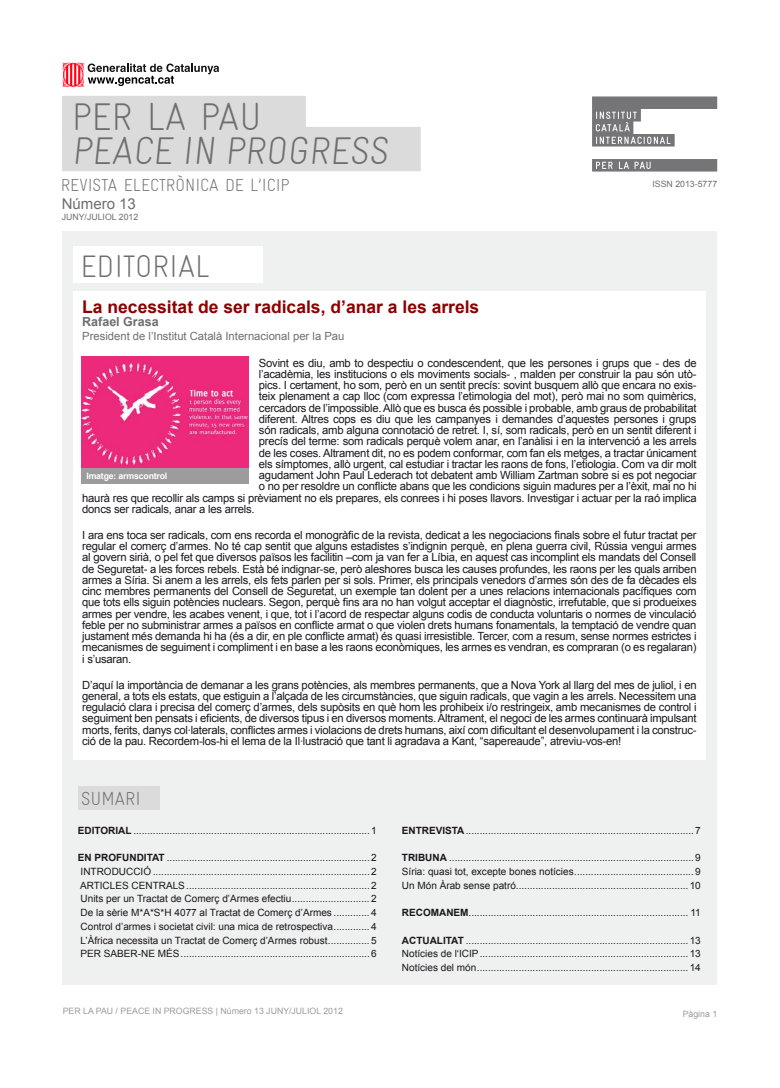
<style>
.page{position:relative;width:780px;height:1088px;background:#fff}
.page>*{position:absolute;margin:0;border:0;box-sizing:border-box;transform-origin:0 0}
.t1{font:300 38.75px/33.8px "Gravur Condensed";color:#6e6e70}
.t2{font:300 31.25px "Gravur Condensed";color:#6e6e70}
.t3{font:300 18.75px "Gravur Condensed";color:#6e6e70}
.t4{font:700 17.5px "Arial";color:#8c0100}
.t5{font:300 17.5px "Gravur Condensed";color:#6e6e70}
.t6{font:15px "Arial";color:#6e6e70}
.t7{font:700 12.5px "Arial";color:#6e6e70}
.t8{font:11.25px/11.2px "Arial";letter-spacing:-.02em;color:#1a171c;text-align:justify}
.t9{font:11.25px "Arial";color:#6e6e70}
.t10{font:10px/13.8px "Arial";color:#1a171c;text-align:justify}
.t11{font:8.75px "Arial";color:#9c9c9e}
.t12{font:8.75px "Arial";color:#6e6e70}
.t13{font:700 8.75px "Arial";letter-spacing:-.02em;color:#fff}
.s1{font-weight:700}
</style>
<div class="page">
<div style="left:62px;top:96px;width:244px;height:39px;background:#dbdbdb"></div>
<div style="left:62px;top:127px;width:358px;height:44px;background:#dbdbdb"></div>
<svg style="left:592px;top:96px;width:125px;height:76px"></svg>
<div style="left:63px;top:231px;width:654px;height:754px;background:#eff0f0"></div>
<svg style="left:63px;top:63px;width:156px;height:24px"></svg>
<div style="left:73px;top:292px;width:632px;height:468px;background:#fff"></div>
<div style="left:73px;top:247px;width:189px;height:36px;background:#fff"></div>
<div style="left:81px;top:357px;width:167px;height:126px;background:#9c9c9e"></div>
<img style="left:81px;top:357px;width:167px;height:110px">
<div style="left:78px;top:786px;width:81px;height:23px;background:#dbdbdb"></div>
<h1 class="t1" style="left:72px;top:100px;width:322px">PER LA PAU<br>PEACE IN PROGRESS</h1>
<h3 class="t5" style="left:61px;top:175px;width:230px">REVISTA ELECTRÒNICA DE L’ICIP</h3>
<p class="t12" style="left:652px;top:178px;width:66px">ISSN 2013-5777</p>
<h3 class="t6" style="left:62px;top:194px;width:76px">Número 13</h3>
<p class="t12" style="left:62px;top:211px;width:78px">JUNY/JULIOL 2012</p>
<h2 class="t2" style="left:80px;top:248px;width:131px">EDITORIAL</h2>
<h3 class="t4" style="left:82px;top:295px;width:398px">La necessitat de ser radicals, d’anar a les arrels</h3>
<p class="t7" style="left:82px;top:314px;width:78px">Rafael Grasa</p>
<p class="t9" style="left:82px;top:329px;width:264px">President de l’Institut Català Internacional per la Pau</p>
<p class="t8" style="left:259px;top:357px;width:439px">Sovint es diu, amb to despectiu o condescendent, que les persones i grups que - des de</p>
<p class="t8" style="left:259px;top:368px;width:439px">l’acadèmia, les institucions o els moviments socials- , malden per construir la pau són utò-</p>
<p class="t8" style="left:259px;top:380px;width:439px">pics. I certament, ho som, però en un sentit precís: sovint busquem allò que encara no exis-</p>
<p class="t8" style="left:259px;top:391px;width:439px">teix plenament a cap lloc (com expressa l’etimologia del mot), però mai no som quimèrics,</p>
<p class="t8" style="left:259px;top:402px;width:439px">cercadors de l’impossible. Allò que es busca és possible i probable, amb graus de probabilitat</p>
<p class="t8" style="left:259px;top:413px;width:439px">diferent. Altres cops es diu que les campanyes i demandes d’aquestes persones i grups</p>
<p class="t8" style="left:259px;top:425px;width:439px">són radicals, amb alguna connotació de retret. I, sí, som radicals, però en un sentit diferent i</p>
<p class="t8" style="left:259px;top:436px;width:439px">precís del terme: som radicals perquè volem anar, en l’anàlisi i en la intervenció a les arrels</p>
<p class="t8" style="left:259px;top:447px;width:439px">de les coses. Altrament dit, no es podem conformar, com fan els metges, a tractar únicament</p>
<p class="t8" style="left:259px;top:458px;width:439px">els símptomes, allò urgent, cal estudiar i tractar les raons de fons, l’etiologia. Com va dir molt</p>
<p class="t8" style="left:259px;top:470px;width:439px">agudament John Paul Lederach tot debatent amb William Zartman sobre si es pot negociar</p>
<p class="t8" style="left:259px;top:481px;width:439px">o no per resoldre un conflicte abans que les condicions siguin madures per a l’èxit, mai no hi</p>
<p class="t8" style="left:82px;top:492px;width:616px">haurà res que recollir als camps si prèviament no els prepares, els conrees i hi poses llavors. Investigar i actuar per la raó implica</p>
<p class="t8" style="left:82px;top:503px;width:174px">doncs ser radicals, anar a les arrels.</p>
<p class="t8" style="left:82px;top:529px;width:616px">I ara ens toca ser radicals, com ens recorda el monogràfic de la revista, dedicat a les negociacions finals sobre el futur tractat per regular el comerç d’armes. No té cap sentit que alguns estadistes s’indignin perquè, en plena guerra civil, Rússia vengui armes al govern sirià, o pel fet que diversos països les facilitin –com ja van fer a Líbia, en aquest cas incomplint els mandats del Consell de Seguretat- a les forces rebels. Està bé indignar-se, però aleshores busca les causes profundes, les raons per les quals arriben armes a Síria. Si anem a les arrels, els fets parlen per si sols. Primer, els principals venedors d’armes són des de fa dècades els cinc membres permanents del Consell de Seguretat, un exemple tan dolent per a unes relacions internacionals pacífiques com que tots ells siguin potències nuclears. Segon, perquè fins ara no han volgut acceptar el diagnòstic, irrefutable, que si produeixes armes per vendre, les acabes venent, i que, tot i l’acord de respectar alguns codis de conducta voluntaris o normes de vinculació feble per no subministrar armes a països en conflicte armat o que violen drets humans fonamentals, la temptació de vendre quan justament més demanda hi ha (és a dir, en ple conflicte armat) és quasi irresistible. Tercer, com a resum, sense normes estrictes i mecanismes de seguiment i compliment i en base a les raons econòmiques, les armes es vendran, es compraran (o es regalaran) i s’usaran.</p>
<p class="t8" style="left:82px;top:679px;width:616px">D’aquí la importància de demanar a les grans potències, als membres permanents, que a Nova York al llarg del mes de juliol, i en general, a tots els estats, que estiguin a l’alçada de les circumstàncies, que siguin radicals, que vagin a les arrels. Necessitem una regulació clara i precisa del comerç d’armes, dels supòsits en què hom les prohibeix i/o restringeix, amb mecanismes de control i seguiment ben pensats i eficients, de diversos tipus i en diversos moments. Altrament, el negoci de les armes continuarà impulsant morts, ferits, danys col·laterals, conflictes armes i violacions de drets humans, així com dificultant el desenvolupament i la construc&shy;ció de la pau. Recordem-los-hi el lema de la Il·lustració que tant li agradava a Kant, “sapereaude”, atreviu-vos-en!</p>
<p class="t13" style="left:86px;top:470px;width:82px">Imatge: armscontrol</p>
<h3 class="t3" style="left:81px;top:788px;width:61px">SUMARI</h3>
<p class="t10" style="left:78px;top:823px;width:300px"><span class="s1">EDITORIAL</span> .....................................................................................1</p>
<p class="t10" style="left:78px;top:851px;width:300px"><span class="s1">EN PROFUNDITAT</span> .........................................................................2<br>INTRODUCCIÓ ..............................................................................2<br>ARTICLES CENTRALS..................................................................2<br>Units per un Tractat de Comerç d’Armes efectiu............................ 2<br>De la sèrie M*A*S*H 4077 al Tractat de Comerç d’Armes ............. 4<br>Control d’armes i societat civil: una mica de retrospectiva............. 4<br>L’Àfrica necessita un Tractat de Comerç d’Armes robust............... 5<br>PER SABER-NE MÉS....................................................................6</p>
<p class="t10" style="left:402px;top:823px;width:300px"><span class="s1">ENTREVISTA</span>..................................................................................7</p>
<p class="t10" style="left:402px;top:851px;width:300px"><span class="s1">TRIBUNA</span> ........................................................................................9<br>Síria: quasi tot, excepte bones notícies........................................... 9<br>Un Món Àrab sense patró..............................................................10</p>
<p class="t10" style="left:402px;top:906px;width:300px"><span class="s1">RECOMANEM</span>............................................................................... 11</p>
<p class="t10" style="left:402px;top:933px;width:300px"><span class="s1">ACTUALITAT</span> ................................................................................13<br>Notícies de l‘ICIP...........................................................................13<br>Notícies del món............................................................................14</p>
<p class="t11" style="left:63px;top:1005px;width:281px">PER LA PAU / PEACE IN PROGRESS | Número 13 JUNY/JULIOL 2012</p>
<p class="t11" style="left:682px;top:1008px;width:36px">Pàgina 1</p>
</div>
